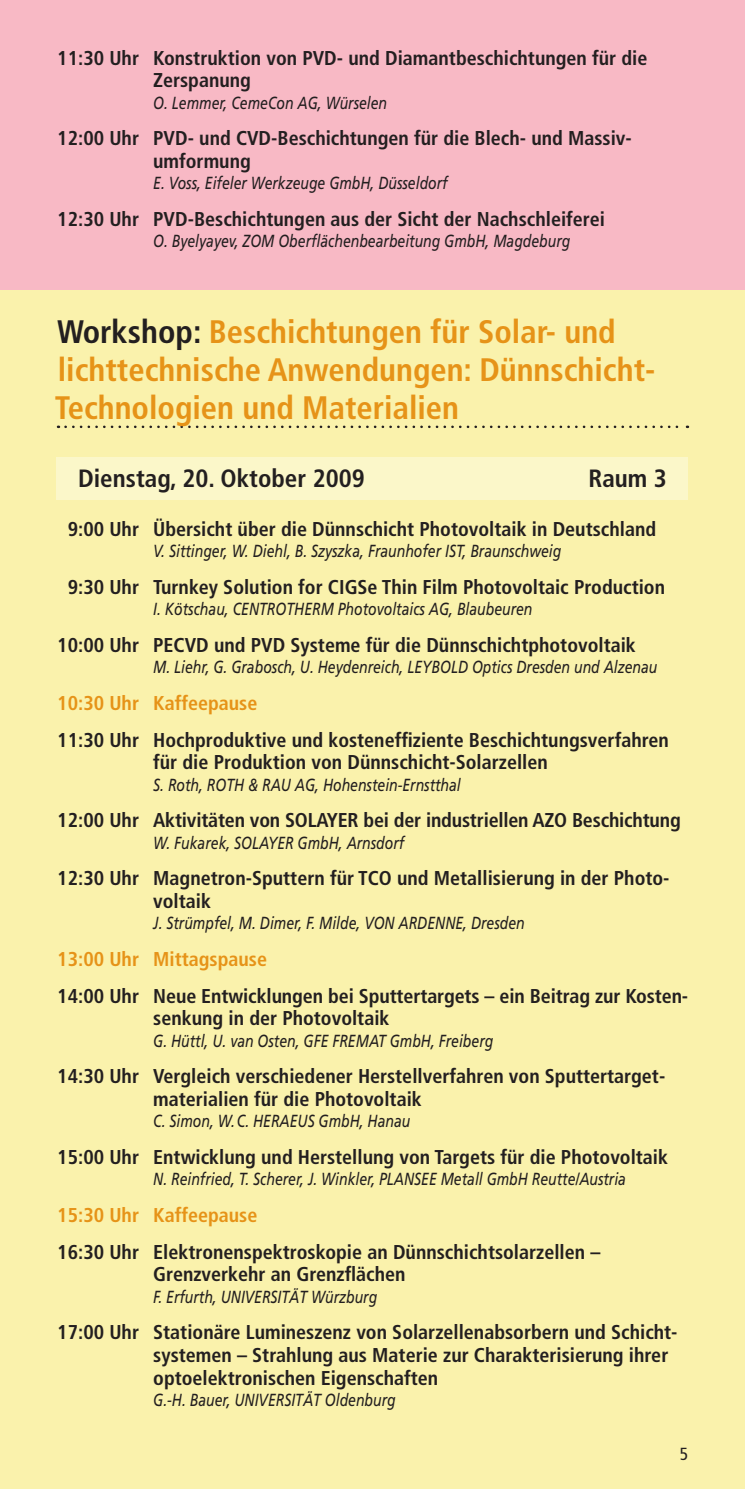
<style>
.page{position:relative;width:745px;height:1489px;background:#fff}
.page>*{position:absolute;margin:0;border:0;box-sizing:border-box;transform-origin:0 0}
.t1{font:700 condensed 32.5px/37.5px "Frutiger";color:#e69318}
.t2{font:700 condensed 25px "Frutiger";color:#231f20}
.t3{font:700 condensed 20px/22.5px "Frutiger";color:#231f20}
.t4{font:700 condensed 20px "Frutiger";color:#e69318}
.t5{font:italic 17.5px "Frutiger";color:#231f20;scale:.8 1}
.t6{font:condensed 17.5px "Frutiger";color:#231f20}
.s1{color:#231f20}
</style>
<div class="page">
<div style="left:0;top:0;width:744px;height:291px;background:#f8b9c5"></div>
<div style="left:0;top:291px;width:744px;height:1197px;background:#faf2ac"></div>
<svg style="left:65px;top:425px;width:622px;height:3px"></svg>
<div style="left:57px;top:457px;width:630px;height:42px;background:#fbf7c9"></div>
<p class="t3" style="left:153px;top:46px;width:495px;text-indent:-96px">11:30 Uhr Konstruktion von PVD- und Diamantbeschichtungen für die<br>Zerspanung</p>
<p class="t5" style="left:153px;top:92px;width:294px">O. Lemmer, CemeCon AG, Würselen</p>
<p class="t3" style="left:153px;top:127px;width:480px;text-indent:-96px">12:00 Uhr PVD- und CVD-Beschichtungen für die Blech- und Massiv&shy;umformung</p>
<p class="t5" style="left:153px;top:173px;width:369px">E. Voss, Eifeler Werkzeuge GmbH, Düsseldorf</p>
<p class="t3" style="left:57px;top:208px;width:548px">12:30 Uhr PVD-Beschichtungen aus der Sicht der Nachschleiferei</p>
<p class="t5" style="left:153px;top:231px;width:522px">O. Byelyayev, ZOM Oberflächenbearbeitung GmbH, Magdeburg</p>
<h1 class="t1" style="left:55px;top:313px;width:601px"><span class="s1">Workshop:</span> Beschichtungen für Solar- und lichttechnische Anwendungen: Dünnschicht-<br>Technologien und Materialien</h1>
<p class="t2" style="left:78px;top:464px;width:288px">Dienstag, 20. Oktober 2009</p>
<p class="t2" style="left:588px;top:464px;width:80px">Raum 3</p>
<p class="t3" style="left:68px;top:517px;width:589px">9:00 Uhr Übersicht über die Dünnschicht Photovoltaik in Deutschland</p>
<p class="t5" style="left:153px;top:540px;width:511px">V. Sittinger, W. Diehl, B. Szyszka, Fraunhofer IST, Braunschweig</p>
<p class="t3" style="left:68px;top:575px;width:598px">9:30 Uhr Turnkey Solution for CIGSe Thin Film Photovoltaic Production</p>
<p class="t5" style="left:153px;top:599px;width:475px">I. Kötschau, CENTROTHERM Photovoltaics AG, Blaubeuren</p>
<p class="t3" style="left:57px;top:633px;width:579px">10:00 Uhr PECVD und PVD Systeme für die Dünnschichtphotovoltaik</p>
<p class="t5" style="left:153px;top:657px;width:631px">M. Liehr, G. Grabosch, U. Heydenreich, LEYBOLD Optics Dresden und Alzenau</p>
<p class="t4" style="left:57px;top:691px;width:201px">10:30 Uhr Kaffeepause</p>
<p class="t3" style="left:153px;top:728px;width:517px;text-indent:-96px">11:30 Uhr Hochproduktive und kosteneffiziente Beschichtungsverfahren für die Produktion von Dünnschicht-Solarzellen</p>
<p class="t5" style="left:153px;top:774px;width:386px">S. Roth, ROTH &amp; RAU AG, Hohenstein-Ernstthal</p>
<p class="t3" style="left:57px;top:809px;width:624px">12:00 Uhr Aktivitäten von SOLAYER bei der industriellen AZO Beschichtung</p>
<p class="t5" style="left:153px;top:832px;width:315px">W. Fukarek, SOLAYER GmbH, Arnsdorf</p>
<p class="t3" style="left:153px;top:867px;width:517px;text-indent:-96px">12:30 Uhr Magnetron-Sputtern für TCO und Metallisierung in der Photo&shy;voltaik</p>
<p class="t5" style="left:153px;top:913px;width:465px">J. Strümpfel, M. Dimer, F. Milde, VON ARDENNE, Dresden</p>
<p class="t4" style="left:57px;top:947px;width:211px">13:00 Uhr Mittagspause</p>
<p class="t3" style="left:153px;top:984px;width:536px;text-indent:-96px">14:00 Uhr Neue Entwicklungen bei Sputtertargets – ein Beitrag zur Kosten&shy;senkung in der Photovoltaik</p>
<p class="t5" style="left:153px;top:1030px;width:426px">G. Hüttl, U. van Osten, GFE FREMAT GmbH, Freiberg</p>
<p class="t3" style="left:153px;top:1065px;width:513px;text-indent:-96px">14:30 Uhr Vergleich verschiedener Herstellverfahren von Sputtertarget&shy;materialien für die Photovoltaik</p>
<p class="t5" style="left:153px;top:1110px;width:323px">C. Simon, W. C. HERAEUS GmbH, Hanau</p>
<p class="t3" style="left:57px;top:1145px;width:612px">15:00 Uhr Entwicklung und Herstellung von Targets für die Photovoltaik</p>
<p class="t5" style="left:153px;top:1169px;width:592px">N. Reinfried, T. Scherer, J. Winkler, PLANSEE Metall GmbH Reutte/Austria</p>
<p class="t4" style="left:57px;top:1203px;width:201px">15:30 Uhr Kaffeepause</p>
<p class="t3" style="left:153px;top:1240px;width:448px;text-indent:-96px">16:30 Uhr Elektronenspektroskopie an Dünnschichtsolarzellen –<br>Grenzverkehr an Grenzflächen</p>
<p class="t5" style="left:153px;top:1286px;width:281px">F. Erfurth, UNIVERSITÄT Würzburg</p>
<p class="t3" style="left:153px;top:1321px;width:525px;text-indent:-96px">17:00 Uhr Stationäre Lumineszenz von Solarzellenabsorbern und Schicht&shy;systemen – Strahlung aus Materie zur Charakterisierung ihrer optoelektronischen Eigenschaften</p>
<p class="t5" style="left:153px;top:1389px;width:304px">G.-H. Bauer, UNIVERSITÄT Oldenburg</p>
<p class="t6" style="left:679px;top:1443px;width:10px">5</p>
</div>
